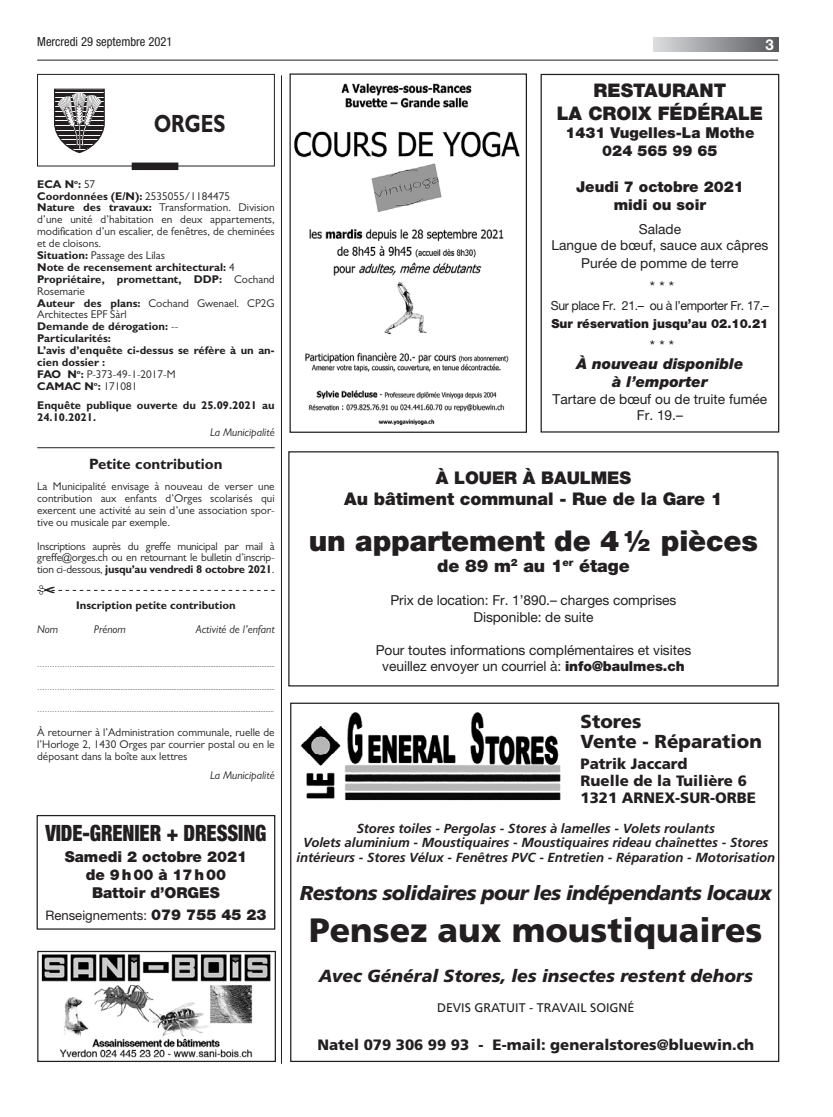
<style>
.page{position:relative;width:833px;height:1117px;background:#fff}
.page>*{position:absolute;margin:0;border:0;box-sizing:border-box;transform-origin:0 0}
.t1{font:900 33.75px "Frutiger LT Std";color:#231f20}
.t2{font:900 28.75px "Helvetica Neue LT Pro";letter-spacing:-.005em;color:#231f20}
.t3{font:700 25px "Gill Sans MT Pro";color:#231f20;scale:.8 1}
.t4{font:900 condensed 22.5px "Helvetica Neue LT Pro";letter-spacing:-.005em;color:#231f20;scale:.9 1}
.t5{font:italic 900 20px "Frutiger";letter-spacing:-.03em;color:#231f20}
.t6{font:900 18.75px/22.5px "Helvetica Neue LT Pro";color:#231f20;text-align:center}
.t7{font:900 18.75px/20px "Frutiger";color:#231f20}
.t8{font:900 17.5px/21px "Helvetica Neue LT Pro";letter-spacing:-.005em;color:#231f20;text-align:center}
.t9{font:italic 900 17.5px "Frutiger";color:#231f20}
.t10{font:900 15px/18px "Helvetica Neue LT Pro";color:#231f20;text-align:center}
.t11{font:900 15px/16.9px "Frutiger";color:#231f20}
.t12{font:italic 900 15px/18px "Helvetica Neue LT Pro";color:#231f20;text-align:center}
.t13{font:700 15px "Gill Sans MT Pro";color:#231f20}
.t14{font:15px "Helvetica Neue LT Pro";color:#231f20}
.t15{font:700 15px "Helvetica Neue LT Pro";color:#fff}
.t16{font:13.75px/16.5px "Helvetica Neue LT Pro";letter-spacing:-.005em;color:#231f20;text-align:center}
.t17{font:italic 700 13.12px/14.4px "Frutiger";letter-spacing:-.005em;color:#231f20;text-align:center}
.t18{font:13.12px "Helvetica Neue LT Pro";color:#231f20}
.t19{font:12.5px "Helvetica Neue LT Pro";letter-spacing:-.03em;color:#231f20}
.t20{font:900 12.5px "Helvetica Neue LT Pro";color:#231f20}
.t21{font:12.5px "Frutiger";color:#231f20}
.t22{font:condensed 12.5px "Helvetica Neue LT Pro";color:#231f20}
.t23{font:11.25px/11.9px "Gill Sans MT Pro";color:#231f20;text-align:justify}
.t24{font:700 11.25px/11.9px "Gill Sans MT Pro";color:#231f20}
.t25{font:italic 11.25px "Gill Sans MT Pro";color:#231f20}
.t26{font:7.5px "Gill Sans MT Pro";color:#231f20}
.s1{font-weight:700}
.s2{font-weight:900;font-size:15px}
.s3{font-weight:900}
</style>
<div class="page">
<svg style="left:654px;top:37px;width:124px;height:14px;background:#9a9b9e"></svg>
<hr style="left:37px;top:60px;width:741px;height:1px;background:#231f20">
<img style="left:300px;top:712px;width:261px;height:89px">
<svg style="left:54px;top:89px;width:51px;height:64px"></svg>
<div style="left:37px;top:74px;width:238px;height:92px;border:1px solid #231f20"></div>
<div style="left:132px;top:162px;width:46px;height:8px;background:#231f20"></div>
<hr style="left:37px;top:447px;width:238px;height:1px;background:#231f20">
<div style="left:288px;top:451px;width:490px;height:235px;border:1px solid #231f20"></div>
<img style="left:40px;top:952px;width:234px;height:106px">
<div style="left:37px;top:950px;width:239px;height:111px;border:1px solid #231f20"></div>
<div style="left:37px;top:814px;width:238px;height:115px;border:1px solid #231f20"></div>
<hr style="left:281px;top:75px;width:1px;height:988px;background:#231f20">
<img style="left:294px;top:83px;width:226px;height:342px">
<div style="left:289px;top:73px;width:238px;height:360px;border:1px solid #231f20"></div>
<div style="left:540px;top:74px;width:239px;height:358px;border:1px solid #231f20"></div>
<svg style="left:37px;top:589px;width:238px;height:2px"></svg>
<p class="t22" style="left:37px;top:34px;width:137px">Mercredi 29 septembre 2021</p>
<h3 class="t15" style="left:765px;top:35px;width:10px">3</h3>
<h3 class="t3" style="left:154px;top:108px;width:91px">ORGES</h3>
<p class="t23" style="left:37px;top:178px;width:239px;text-align:left"><span class="s1">ECA N</span><sup>o</sup><span class="s1">:</span> 57<br><span class="s1">Coordonnées (E/N):</span> 2535055/1184475<br><span class="s1">Nature des travaux:</span> Transformation. Division d’une unité d’habitation en deux appartements, modification d’un escalier, de fenêtres, de cheminées et de cloisons.<br><span class="s1">Situation:</span> Passage des Lilas<br><span class="s1">Note de recensement architectural:</span> 4<br><span class="s1">Propriétaire, promettant, DDP:</span> Cochand<br>Rosemarie<br><span class="s1">Auteur des plans:</span> Cochand Gwenael. CP2G<br>Architectes EPF Sàrl<br><span class="s1">Demande de dérogation:</span> --<br><span class="s1">Particularités:<br>L’avis d’enquête ci-dessus se réfère à un an&shy;cien dossier :<br>FAO N</span><sup>o</sup><span class="s1">:</span> P-373-49-1-2017-M<br><span class="s1">CAMAC N</span><sup>o</sup><span class="s1">:</span> 171081</p>
<p class="t24" style="left:37px;top:399px;width:239px">Enquête publique ouverte du 25.09.2021 au<br>24.10.2021.</p>
<p class="t25" style="left:210px;top:425px;width:66px">La Municipalité</p>
<h3 class="t13" style="left:89px;top:455px;width:135px">Petite contribution</h3>
<p class="t23" style="left:37px;top:480px;width:239px">La Municipalité envisage à nouveau de verser une contribution aux enfants d’Orges scolarisés qui exercent une activité au sein d’une association spor&shy;tive ou musicale par exemple.</p>
<p class="t23" style="left:37px;top:539px;width:239px">Inscriptions auprès du greffe municipal par mail à greffe@orges.ch ou en retournant le bulletin d’inscrip&shy;tion ci-dessous, <span class="s1">jusqu’au vendredi 8 octobre 2021</span>.</p>
<p class="t24" style="left:76px;top:599px;width:161px">Inscription petite contribution</p>
<p class="t25" style="left:37px;top:622px;width:22px">Nom</p>
<p class="t25" style="left:94px;top:622px;width:33px">Prénom</p>
<p class="t25" style="left:196px;top:622px;width:80px">Activité de l’enfant</p>
<p class="t26" style="left:37px;top:660px;width:239px">……………......................................................................................................................</p>
<p class="t26" style="left:37px;top:682px;width:239px">……………......................................................................................................................</p>
<p class="t26" style="left:37px;top:705px;width:238px">…………….......................................................................................................................</p>
<p class="t23" style="left:37px;top:725px;width:239px">À retourner à l’Administration communale, ruelle de l’Horloge 2, 1430 Orges par courrier postal ou en le déposant dans la boîte aux lettres</p>
<p class="t25" style="left:210px;top:768px;width:66px">La Municipalité</p>
<h3 class="t4" style="left:45px;top:818px;width:247px">VIDE-GRENIER + DRESSING</h3>
<h3 class="t10" style="left:65px;top:847px;width:184px">Samedi 2 octobre 2021 de 9h00 à 17h00<br>Battoir d’ORGES</h3>
<p class="t18" style="left:45px;top:907px;width:223px">Renseignements: <span class="s2">079 755 45 23</span></p>
<h3 class="t6" style="left:557px;top:79px;width:208px">RESTAURANT<br>LA CROIX FÉDÉRALE</h3>
<h3 class="t10" style="left:565px;top:123px;width:191px">1431 Vugelles-La Mothe<br>024 565 99 65</h3>
<h3 class="t10" style="left:576px;top:177px;width:169px">Jeudi 7 octobre 2021 midi ou soir</h3>
<p class="t16" style="left:551px;top:220px;width:218px">Salade<br>Langue de bœuf, sauce aux câpres</p>
<p class="t16" style="left:581px;top:255px;width:159px">Purée de pomme de terre</p>
<h3 class="t14" style="left:650px;top:277px;width:26px">* * *</h3>
<p class="t19" style="left:551px;top:298px;width:220px">Sur place Fr. 21.– ou à l’emporter Fr. 17.–</p>
<p class="t20" style="left:551px;top:316px;width:218px">Sur réservation jusqu’au 02.10.21</p>
<h3 class="t14" style="left:650px;top:337px;width:26px">* * *</h3>
<h3 class="t12" style="left:576px;top:354px;width:168px">À nouveau disponible à l’emporter</h3>
<p class="t16" style="left:552px;top:390px;width:216px">Tartare de bœuf ou de truite fumée<br>Fr. 19.–</p>
<h3 class="t8" style="left:344px;top:467px;width:380px">À LOUER À BAULMES<br>Au bâtiment communal - Rue de la Gare 1</h3>
<h2 class="t2" style="left:309px;top:523px;width:451px">un appartement de 4½ pièces</h2>
<h3 class="t8" style="left:437px;top:555px;width:194px">de 89 m<sup>2</sup> au 1<sup>er</sup> étage</h3>
<p class="t16" style="left:390px;top:591px;width:287px">Prix de location: Fr. 1’890.– charges comprises<br>Disponible: de suite</p>
<p class="t16" style="left:376px;top:641px;width:317px">Pour toutes informations complémentaires et visites veuillez envoyer un courriel à: <span class="s3">info@baulmes.ch</span></p>
<h3 class="t7" style="left:580px;top:711px;width:183px">Stores<br>Vente - Réparation</h3>
<h3 class="t11" style="left:580px;top:755px;width:177px">Patrik Jaccard<br>Ruelle de la Tuilière 6<br>1321 ARNEX-SUR-ORBE</h3>
<p class="t17" style="left:296px;top:820px;width:480px">Stores toiles - Pergolas - Stores à lamelles - Volets roulants<br>Volets aluminium - Moustiquaires - Moustiquaires rideau chaînettes - Stores intérieurs - Stores Vélux - Fenêtres PVC - Entretien - Réparation - Motorisation</p>
<h3 class="t5" style="left:300px;top:881px;width:473px">Restons solidaires pour les indépendants locaux</h3>
<h1 class="t1" style="left:309px;top:909px;width:455px">Pensez aux moustiquaires</h1>
<h3 class="t9" style="left:319px;top:964px;width:435px">Avec Général Stores, les insectes restent dehors</h3>
<p class="t21" style="left:437px;top:1000px;width:199px">DEVIS GRATUIT - TRAVAIL SOIGNÉ</p>
<h3 class="t11" style="left:317px;top:1036px;width:438px">Natel 079 306 99 93 - E-mail: generalstores@bluewin.ch</h3>
</div>
